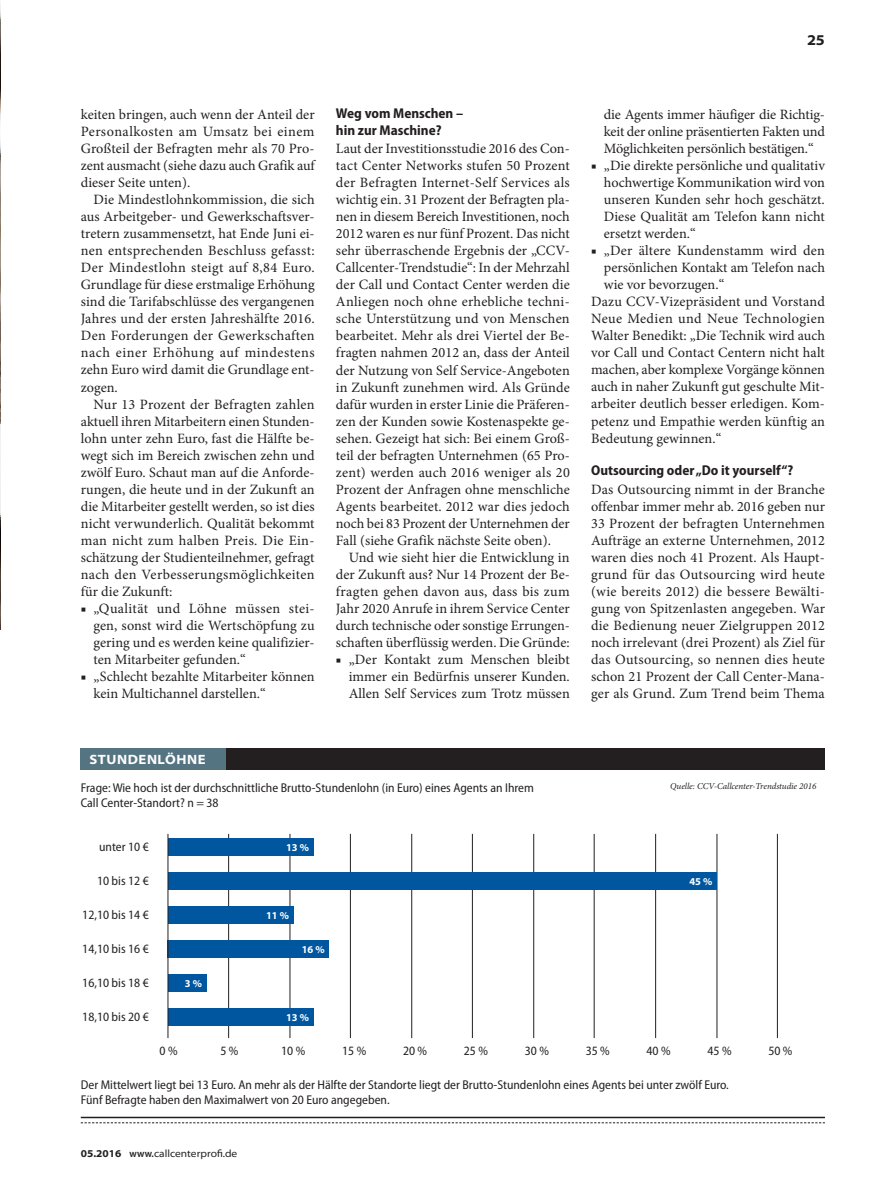
<style>
.page{position:relative;width:893px;height:1187px;background:#fff}
.page>*{position:absolute;margin:0;border:0;box-sizing:border-box;transform-origin:0 0}
.t1{font:700 semi-expanded 15px "Myriad Pro";color:#231f20}
.t2{font:14.25px/17px "Minion Pro";color:#231f20;text-align:justify}
.t3{font:700 semi-condensed 14.25px/17px "Myriad Pro";color:#231f20}
.t4{font:14.25px "Minion Pro";letter-spacing:.025em;color:#231f20}
.t5{font:700 semi-expanded 13.5px "Myriad Pro";letter-spacing:.04em;color:#fff}
.t6{font:semi-condensed 12.75px/15px "Myriad Pro";color:#231f20}
.t7{font:semi-expanded 10.5px "Myriad Pro";color:#231f20}
.t8{font:700 10.5px "Myriad Pro";color:#fff}
.t9{font:italic 9px "Minion Pro";letter-spacing:-.005em;color:#231f20}
.s1{font-size:13.5px}
.s2{font-weight:700}
.s3{font-weight:600;font-stretch:semi-condensed}
</style>
<div class="page">
<div style="left:81px;top:748px;width:744px;height:22px;background:#231f20"></div>
<div style="left:81px;top:748px;width:145px;height:22px;background:#557482"></div>
<hr style="left:81px;top:1116px;width:744px;height:2px;background:#231f20">
<svg style="left:81px;top:1122px;width:744px;height:1px"></svg>
<hr style="left:411px;top:833px;width:1px;height:204px;background:#231f20">
<hr style="left:228px;top:833px;width:1px;height:204px;background:#231f20">
<hr style="left:472px;top:833px;width:1px;height:204px;background:#231f20">
<hr style="left:655px;top:833px;width:1px;height:204px;background:#231f20">
<hr style="left:290px;top:833px;width:1px;height:204px;background:#231f20">
<hr style="left:533px;top:833px;width:1px;height:204px;background:#231f20">
<hr style="left:717px;top:833px;width:1px;height:204px;background:#231f20">
<hr style="left:350px;top:833px;width:1px;height:204px;background:#231f20">
<hr style="left:594px;top:833px;width:1px;height:204px;background:#231f20">
<hr style="left:777px;top:833px;width:1px;height:204px;background:#231f20">
<div style="left:168px;top:838px;width:145px;height:17px;background:#01579f"></div>
<div style="left:168px;top:872px;width:549px;height:17px;background:#01579f"></div>
<div style="left:168px;top:906px;width:125px;height:17px;background:#01579f"></div>
<div style="left:168px;top:940px;width:161px;height:17px;background:#01579f"></div>
<div style="left:168px;top:974px;width:38px;height:17px;background:#01579f"></div>
<div style="left:168px;top:1008px;width:145px;height:17px;background:#01579f"></div>
<hr style="left:168px;top:833px;width:1px;height:204px;background:#231f20">
<img style="left:0;top:3px;width:1px;height:626px">
<p class="t1" style="left:807px;top:32px;width:19px">25</p>
<p class="t2" style="left:81px;top:106px;width:235px">keiten bringen, auch wenn der Anteil der Personalkosten am Umsatz bei einem Großteil der Befragten mehr als 70 Pro&shy;zent ausmacht (siehe dazu auch Grafik auf dieser Seite unten).</p>
<p class="t2" style="left:81px;top:191px;width:235px;text-indent:13px">Die Mindestlohnkommission, die sich aus Arbeitgeber- und Gewerkschaftsver&shy;tretern zusammensetzt, hat Ende Juni ei&shy;nen entsprechenden Beschluss gefasst:<br>Der Mindestlohn steigt auf 8,84 Euro.<br>Grundlage für diese erstmalige Erhöhung sind die Tarifabschlüsse des vergangenen Jahres und der ersten Jahreshälfte 2016.<br>Den Forderungen der Gewerkschaften nach einer Erhöhung auf mindestens zehn Euro wird damit die Grundlage ent&shy;zogen.</p>
<p class="t2" style="left:81px;top:395px;width:235px;text-indent:13px">Nur 13 Prozent der Befragten zahlen aktuell ihren Mitarbeitern einen Stunden&shy;lohn unter zehn Euro, fast die Hälfte be&shy;wegt sich im Bereich zwischen zehn und zwölf Euro. Schaut man auf die Anforde&shy;rungen, die heute und in der Zukunft an die Mitarbeiter gestellt werden, so ist dies nicht verwunderlich. Qualität bekommt man nicht zum halben Preis. Die Ein&shy;schätzung der Studienteilnehmer, gefragt nach den Verbesserungsmöglichkeiten für die Zukunft:</p>
<p class="t2" style="left:94px;top:599px;width:223px;text-indent:-13px"><span class="s1">■</span> „Qualität und Löhne müssen stei&shy;gen, sonst wird die Wertschöpfung zu gering und es werden keine qualifizier&shy;ten Mitarbeiter gefunden.“</p>
<p class="t2" style="left:94px;top:667px;width:223px;text-indent:-13px"><span class="s1">■</span> „Schlecht bezahlte Mitarbeiter können kein Multichannel darstellen.“</p>
<p class="t3" style="left:336px;top:105px;width:129px">Weg vom Menschen – hin zur Maschine?</p>
<p class="t2" style="left:336px;top:140px;width:235px">Laut der Investitionsstudie 2016 des Con&shy;tact Center Networks stufen 50 Prozent der Befragten Internet-Self Services als wichtig ein. 31 Prozent der Befragten pla&shy;nen in diesem Bereich Investitionen, noch 2012 waren es nur fünf Prozent. Das nicht sehr überraschende Ergebnis der „CCV-Callcenter-Trendstudie“: In der Mehrzahl der Call und Contact Center werden die Anliegen noch ohne erhebliche techni&shy;sche Unterstützung und von Menschen bearbeitet. Mehr als drei Viertel der Be&shy;fragten nahmen 2012 an, dass der Anteil der Nutzung von Self Service-Angeboten in Zukunft zunehmen wird. Als Gründe dafür wurden in erster Linie die Präferen&shy;zen der Kunden sowie Kostenaspekte ge&shy;sehen. Gezeigt hat sich: Bei einem Groß&shy;teil der befragten Unternehmen (65 Pro&shy;zent) werden auch 2016 weniger als 20<br>Prozent der Anfragen ohne menschliche Agents bearbeitet. 2012 war dies jedoch noch bei 83 Prozent der Unternehmen der Fall (siehe Grafik nächste Seite oben).</p>
<p class="t2" style="left:336px;top:548px;width:235px;text-indent:13px">Und wie sieht hier die Entwicklung in der Zukunft aus? Nur 14 Prozent der Be&shy;fragten gehen davon aus, dass bis zum Jahr 2020 Anrufe in ihrem Service Center durch technische oder sonstige Errungen&shy;schaften überflüssig werden. Die Gründe:</p>
<p class="t2" style="left:349px;top:650px;width:223px;text-indent:-13px"><span class="s1">■</span> „Der Kontakt zum Menschen bleibt immer ein Bedürfnis unserer Kunden.<br>Allen Self Services zum Trotz müssen</p>
<p class="t5" style="left:89px;top:752px;width:118px">STUNDENLÖHNE</p>
<p class="t2" style="left:604px;top:106px;width:223px">die Agents immer häufiger die Richtig&shy;keit der online präsentierten Fakten und Möglichkeiten persönlich bestätigen.“</p>
<p class="t2" style="left:604px;top:157px;width:223px;text-indent:-13px"><span class="s1">■</span> „Die direkte persönliche und qualitativ hochwertige Kommunikation wird von unseren Kunden sehr hoch geschätzt.<br>Diese Qualität am Telefon kann nicht ersetzt werden.“</p>
<p class="t2" style="left:591px;top:242px;width:235px"><span class="s1">■</span> „Der ältere Kundenstamm wird den</p>
<p class="t2" style="left:604px;top:259px;width:223px">persönlichen Kontakt am Telefon nach</p>
<p class="t2" style="left:604px;top:276px;width:122px">wie vor bevorzugen.“</p>
<p class="t2" style="left:591px;top:293px;width:235px">Dazu CCV-Vizepräsident und Vorstand</p>
<p class="t4" style="left:591px;top:309px;width:235px">Neue Medien und Neue Technologien</p>
<p class="t2" style="left:591px;top:327px;width:235px">Walter Benedikt: „Die Technik wird auch</p>
<p class="t2" style="left:591px;top:344px;width:235px">vor Call und Contact Centern nicht halt</p>
<p class="t2" style="left:591px;top:361px;width:235px">machen, aber komplexe Vorgänge können</p>
<p class="t2" style="left:591px;top:378px;width:235px">auch in naher Zukunft gut geschulte Mit-</p>
<p class="t2" style="left:591px;top:395px;width:235px">arbeiter deutlich besser erledigen. Kom-</p>
<p class="t2" style="left:591px;top:412px;width:235px">petenz und Empathie werden künftig an</p>
<p class="t2" style="left:591px;top:429px;width:132px">Bedeutung gewinnen.“</p>
<p class="t3" style="left:591px;top:462px;width:204px">Outsourcing oder „Do it yourself“?</p>
<p class="t2" style="left:591px;top:480px;width:235px">Das Outsourcing nimmt in der Branche offenbar immer mehr ab. 2016 geben nur 33 Prozent der befragten Unternehmen Aufträge an externe Unternehmen, 2012 waren dies noch 41 Prozent. Als Haupt&shy;grund für das Outsourcing wird heute (wie bereits 2012) die bessere Bewälti&shy;gung von Spitzenlasten angegeben. War die Bedienung neuer Zielgruppen 2012 noch irrelevant (drei Prozent) als Ziel für das Outsourcing, so nennen dies heute schon 21 Prozent der Call Center-Mana&shy;ger als Grund. Zum Trend beim Thema</p>
<p class="t9" style="left:670px;top:780px;width:148px">Quelle: CCV-Callcenter-Trendstudie 2016</p>
<p class="t6" style="left:81px;top:780px;width:455px">Frage: Wie hoch ist der durchschnittliche Brutto-Stundenlohn (in Euro) eines Agents an Ihrem<br>Call Center-Standort? n = 38</p>
<p class="t6" style="left:99px;top:839px;width:51px">unter 10 €</p>
<p class="t6" style="left:97px;top:873px;width:53px">10 bis 12 €</p>
<p class="t6" style="left:82px;top:907px;width:68px">12,10 bis 14 €</p>
<p class="t6" style="left:82px;top:941px;width:68px">14,10 bis 16 €</p>
<p class="t6" style="left:82px;top:975px;width:68px">16,10 bis 18 €</p>
<p class="t6" style="left:82px;top:1009px;width:68px">18,10 bis 20 €</p>
<p class="t6" style="left:159px;top:1043px;width:20px">0 %</p>
<p class="t6" style="left:220px;top:1043px;width:20px">5 %</p>
<p class="t6" style="left:281px;top:1043px;width:26px">10 %</p>
<p class="t6" style="left:342px;top:1043px;width:26px">15 %</p>
<p class="t6" style="left:403px;top:1043px;width:26px">20 %</p>
<p class="t6" style="left:464px;top:1043px;width:26px">25 %</p>
<p class="t6" style="left:525px;top:1043px;width:26px">30 %</p>
<p class="t6" style="left:586px;top:1043px;width:26px">35 %</p>
<p class="t6" style="left:647px;top:1043px;width:26px">40 %</p>
<p class="t6" style="left:707px;top:1043px;width:26px">45 %</p>
<p class="t6" style="left:768px;top:1043px;width:26px">50 %</p>
<p class="t6" style="left:81px;top:1077px;width:649px">Der Mittelwert liegt bei 13 Euro. An mehr als der Hälfte der Standorte liegt der Brutto-Stundenlohn eines Agents bei unter zwölf Euro.<br>Fünf Befragte haben den Maximalwert von 20 Euro angegeben.</p>
<p class="t8" style="left:286px;top:841px;width:25px">13 %</p>
<p class="t8" style="left:689px;top:875px;width:25px">45 %</p>
<p class="t8" style="left:266px;top:909px;width:25px">11 %</p>
<p class="t8" style="left:302px;top:943px;width:25px">16 %</p>
<p class="t8" style="left:185px;top:977px;width:19px">3 %</p>
<p class="t8" style="left:286px;top:1011px;width:25px">13 %</p>
<p class="t7" style="left:81px;top:1147px;width:158px"><span class="s2">05.2016</span> <span class="s3">www.</span>callcenterprofi.de</p>
</div>
